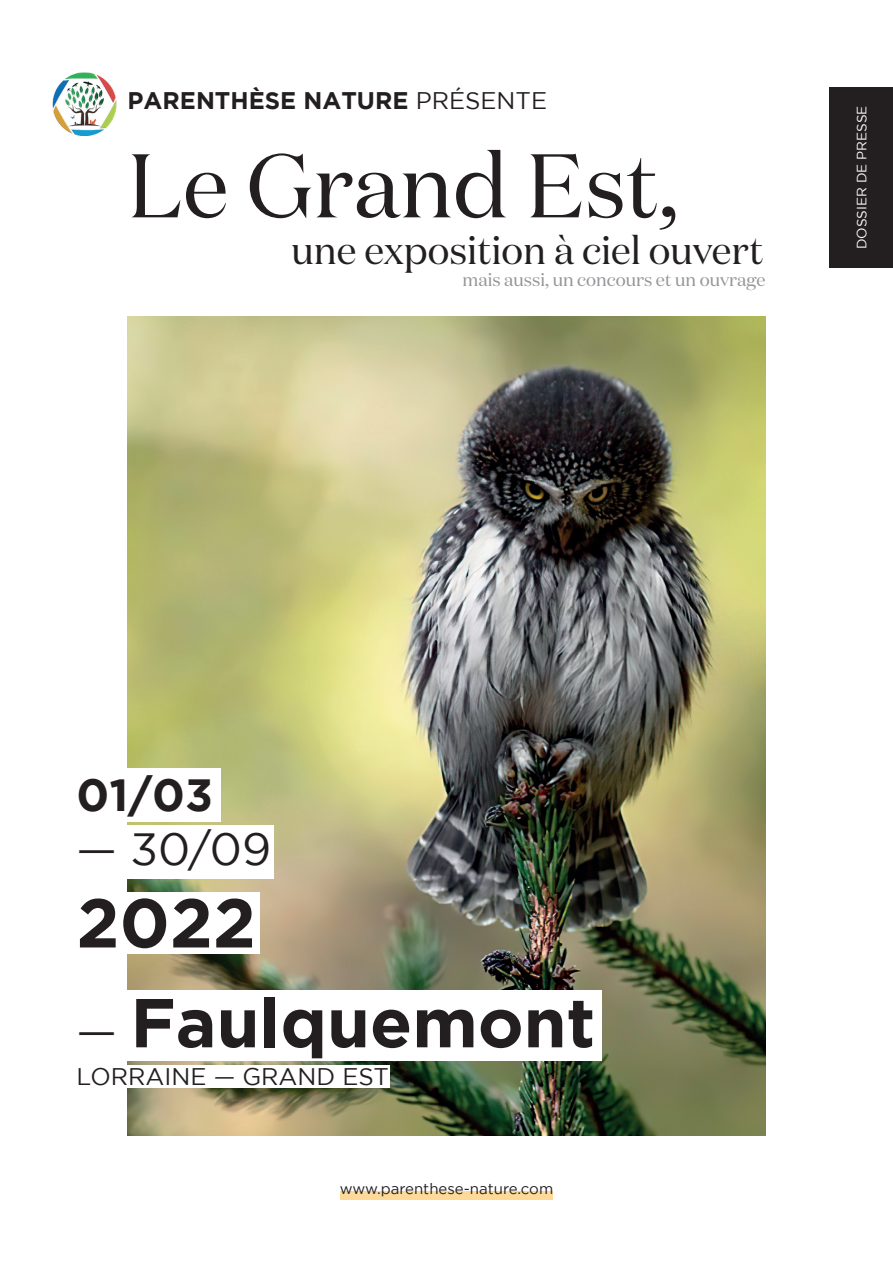
<style>
.page{position:relative;width:893px;height:1263px;background:#fff}
.page>*{position:absolute;margin:0;border:0;box-sizing:border-box;transform-origin:0 0}
.t1{font:90px "Domaine Display";color:#231f20}
.t2{font:700 69px "Gotham";color:#231f20}
.t3{font:45px "Gotham";color:#231f20}
.t4{font:700 45px "Gotham";color:#231f20}
.t5{font:39px "Domaine Display";color:#231f20}
.t6{font:700 24px "Gotham";color:#231f20}
.t7{font:24px "Gotham";color:#231f20}
.t8{font:18px "Domaine Display";color:#939598}
.t9{font:15px "Gotham";color:#231f20}
.t10{font:13.5px "Gotham";color:#fff}
.s1{font-weight:400}
.s2{font-weight:400;font-size:45px}
</style>
<div class="page">
<img style="left:128px;top:317px;width:637px;height:818px">
<div style="left:340px;top:1191px;width:213px;height:9px;background:#fed998"></div>
<div style="left:52px;top:768px;width:168px;height:54px;background:#fff"></div>
<div style="left:55px;top:825px;width:219px;height:54px;background:#fff"></div>
<div style="left:43px;top:893px;width:217px;height:61px;background:#fff"></div>
<div style="left:63px;top:991px;width:539px;height:70px;background:#fff"></div>
<div style="left:71px;top:1065px;width:319px;height:22px;background:#fff"></div>
<div style="left:829px;top:87px;width:64px;height:181px;background:#231f20"></div>
<img style="left:52px;top:72px;width:64px;height:63px">
<h3 class="t6" style="left:128px;top:87px;width:421px">PARENTHÈSE NATURE <span class="s1">PRÉSENTE</span></h3>
<h1 class="t1" style="left:128px;top:130px;width:552px">Le Grand Est,</h1>
<h3 class="t5" style="left:291px;top:226px;width:473px">une exposition à ciel ouvert</h3>
<p class="t8" style="left:462px;top:268px;width:304px">mais aussi, un concours et un ouvrage</p>
<p class="t10" style="left:854px;top:249px;width:145px;rotate:-90deg">DOSSIER DE PRESSE</p>
<h3 class="t4" style="left:77px;top:769px;width:138px">01/03</h3>
<h3 class="t3" style="left:77px;top:824px;width:196px">— 30/09</h3>
<h2 class="t2" style="left:77px;top:883px;width:181px">2022</h2>
<h2 class="t2" style="left:77px;top:983px;width:520px"><span class="s2">—</span> Faulquemont</h2>
<h3 class="t7" style="left:77px;top:1063px;width:314px">LORRAINE — GRAND EST</h3>
<p class="t9" style="left:340px;top:1180px;width:215px">www.parenthese-nature.com</p>
</div>
